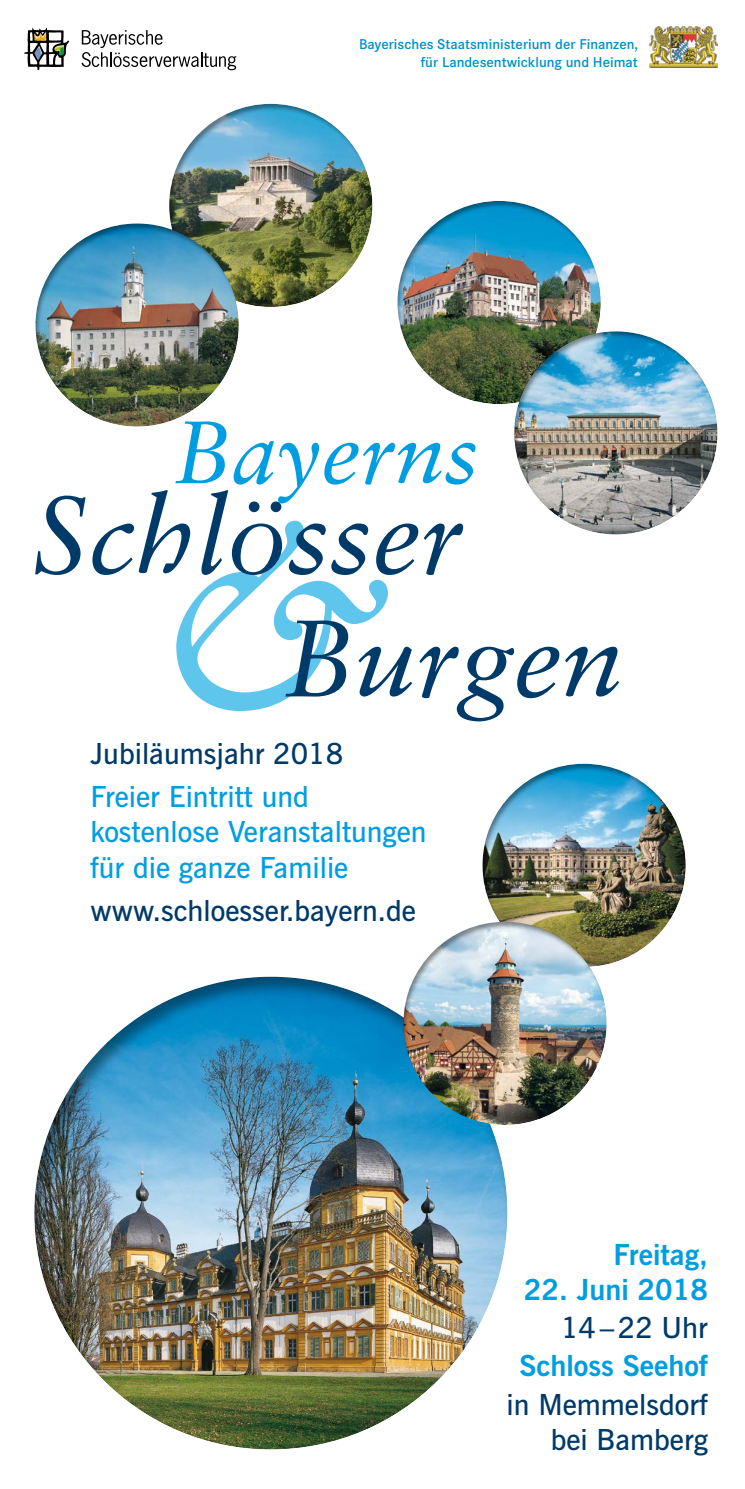
<style>
.page{position:relative;width:745px;height:1489px;background:#fff}
.page>*{position:absolute;margin:0;border:0;box-sizing:border-box;transform-origin:0 0}
.t1{font:italic 251.25px "Sabon LT";color:#5ec5ed}
.t2{font:italic 109px/123.2px "Sabon LT";color:#003a69}
.t3{font:italic 88.5px "Sabon LT";color:#009ee0}
.t4{font:600 29px/35px "News Gothic BT";color:#003a69;text-align:right}
.t5{font:600 29px/35.5px "News Gothic BT";color:#009ee0}
.t6{font:700 29px "News Gothic BT";color:#009ee0}
.t7{font:600 14.75px/17.8px "Corporate S";color:#008fcd;text-align:right}
</style>
<div class="page">
<img style="left:649px;top:26px;width:68px;height:41px">
<svg style="left:24px;top:28px;width:45px;height:42px"></svg>
<svg style="left:81px;top:30px;width:155px;height:40px"></svg>
<div style="left:32px;top:974px;width:478px;height:477px;background:#000;opacity:.4"></div>
<div style="left:169px;top:99px;width:207px;height:208px;background:#000;opacity:.4"></div>
<div style="left:482px;top:759px;width:207px;height:207px;background:#000;opacity:.4"></div>
<div style="left:403px;top:917px;width:207px;height:207px;background:#000;opacity:.4"></div>
<div style="left:35px;top:219px;width:207px;height:207px;background:#000;opacity:.4"></div>
<div style="left:397px;top:196px;width:207px;height:208px;background:#000;opacity:.4"></div>
<div style="left:514px;top:327px;width:207px;height:207px;background:#000;opacity:.4"></div>
<p class="t7" style="left:359px;top:36px;width:280px">Bayerisches Staatsministerium der Finanzen, für Landesentwicklung und Heimat</p>
<h3 class="t3" style="left:173px;top:401px;width:307px">Bayerns</h3>
<h1 class="t1" style="left:153px;top:474px;width:239px">&amp;</h1>
<h2 class="t2" style="left:283px;top:473px;width:341px;text-indent:-250px">Schlösser<br>Burgen</h2>
<p class="t4" style="left:90px;top:735px;width:254px">Jubiläumsjahr 2018</p>
<p class="t5" style="left:90px;top:778px;width:337px">Freier Eintritt und kostenlose Veranstaltungen für die ganze Familie</p>
<p class="t4" style="left:90px;top:892px;width:327px">www.schloesser.bayern.de</p>
<p class="t6" style="left:613px;top:1237px;width:96px">Freitag,</p>
<p class="t6" style="left:523px;top:1272px;width:185px">22. Juni 2018</p>
<p class="t4" style="left:560px;top:1310px;width:148px">14–22 Uhr</p>
<p class="t6" style="left:519px;top:1348px;width:190px">Schloss Seehof</p>
<p class="t4" style="left:506px;top:1386px;width:203px">in Memmelsdorf bei Bamberg</p>
</div>
